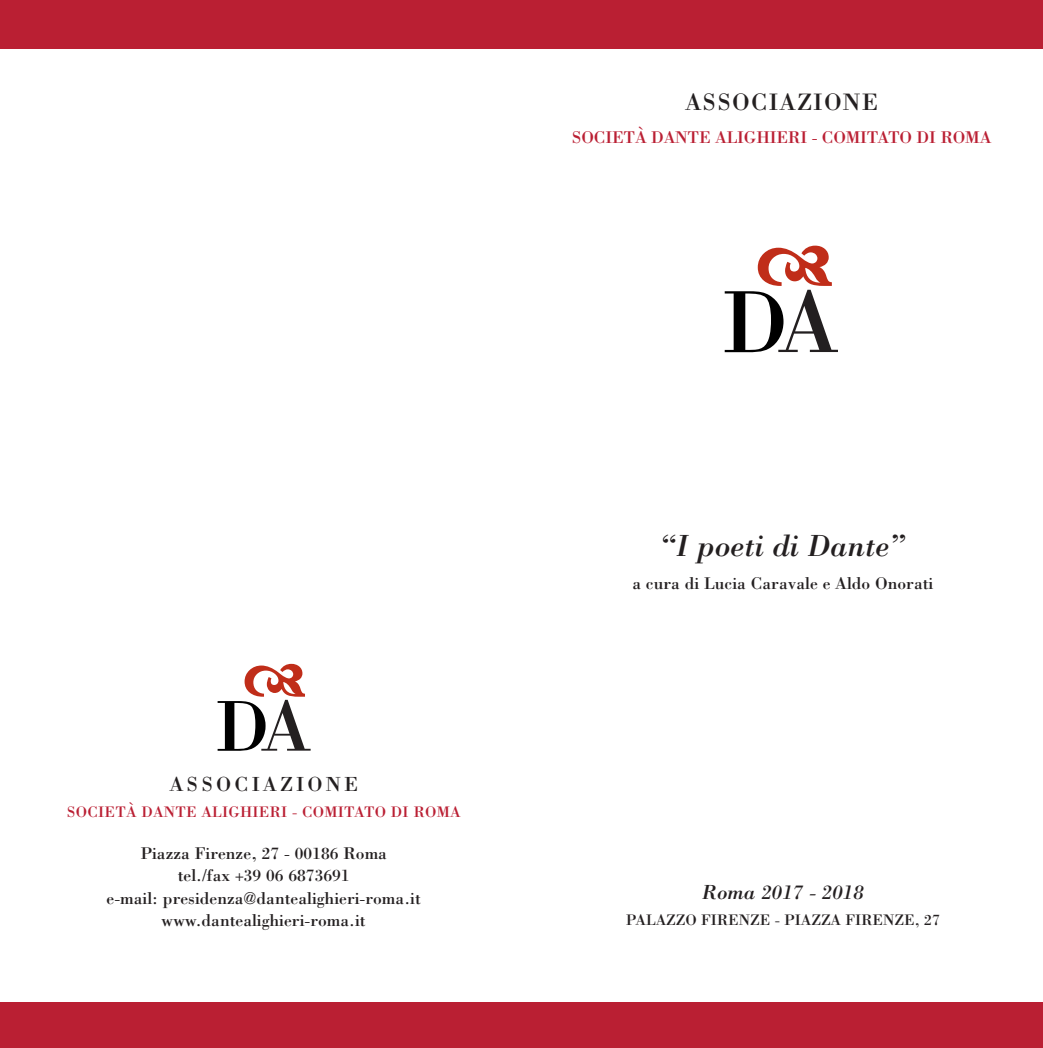
<style>
.page{position:relative;width:1043px;height:1048px;background:#fff}
.page>*{position:absolute;margin:0;border:0;box-sizing:border-box;transform-origin:0 0}
.t1{font:italic 31.5px "Bodoni";color:#231f20}
.t2{font:24.5px "Bodoni";letter-spacing:.05em;color:#231f20}
.t3{font:italic 21px "Bodoni";color:#231f20}
.t4{font:21px "Bodoni";letter-spacing:.15em;color:#231f20}
.t5{font:17.5px/22.4px "Bodoni";color:#231f20;text-align:center}
.t6{font:17.5px "Bodoni";letter-spacing:-.01em;color:#ba1f33}
.t7{font:15.75px "Bodoni";letter-spacing:.015em;color:#ba1f33}
.t8{font:15.75px "Bodoni";color:#231f20}
</style>
<div class="page">
<svg style="left:725px;top:245px;width:112px;height:107px"></svg>
<div style="left:0;top:0;width:1043px;height:49px;background:#ba1f33"></div>
<div style="left:0;top:1001px;width:1043px;height:46px;background:#ba1f33"></div>
<svg style="left:218px;top:663px;width:93px;height:87px"></svg>
<h2 class="t2" style="left:685px;top:87px;width:195px">ASSOCIAZIONE</h2>
<p class="t6" style="left:572px;top:127px;width:421px">SOCIETÀ DANTE ALIGHIERI - COMITATO DI ROMA</p>
<p class="t4" style="left:169px;top:771px;width:190px">ASSOCIAZIONE</p>
<p class="t7" style="left:67px;top:802px;width:395px">SOCIETÀ DANTE ALIGHIERI - COMITATO DI ROMA</p>
<p class="t5" style="left:107px;top:841px;width:316px">Piazza Firenze, 27 - 00186 Roma<br>tel./fax +39 06 6873691<br>e-mail: presidenza@dantealighieri-roma.it www.dantealighieri-roma.it</p>
<h1 class="t1" style="left:660px;top:526px;width:246px">“I poeti di Dante”</h1>
<p class="t5" style="left:632px;top:571px;width:303px">a cura di Lucia Caravale e Aldo Onorati</p>
<p class="t3" style="left:702px;top:879px;width:163px">Roma 2017 - 2018</p>
<p class="t8" style="left:626px;top:910px;width:315px">PALAZZO FIRENZE - PIAZZA FIRENZE, 27</p>
</div>
